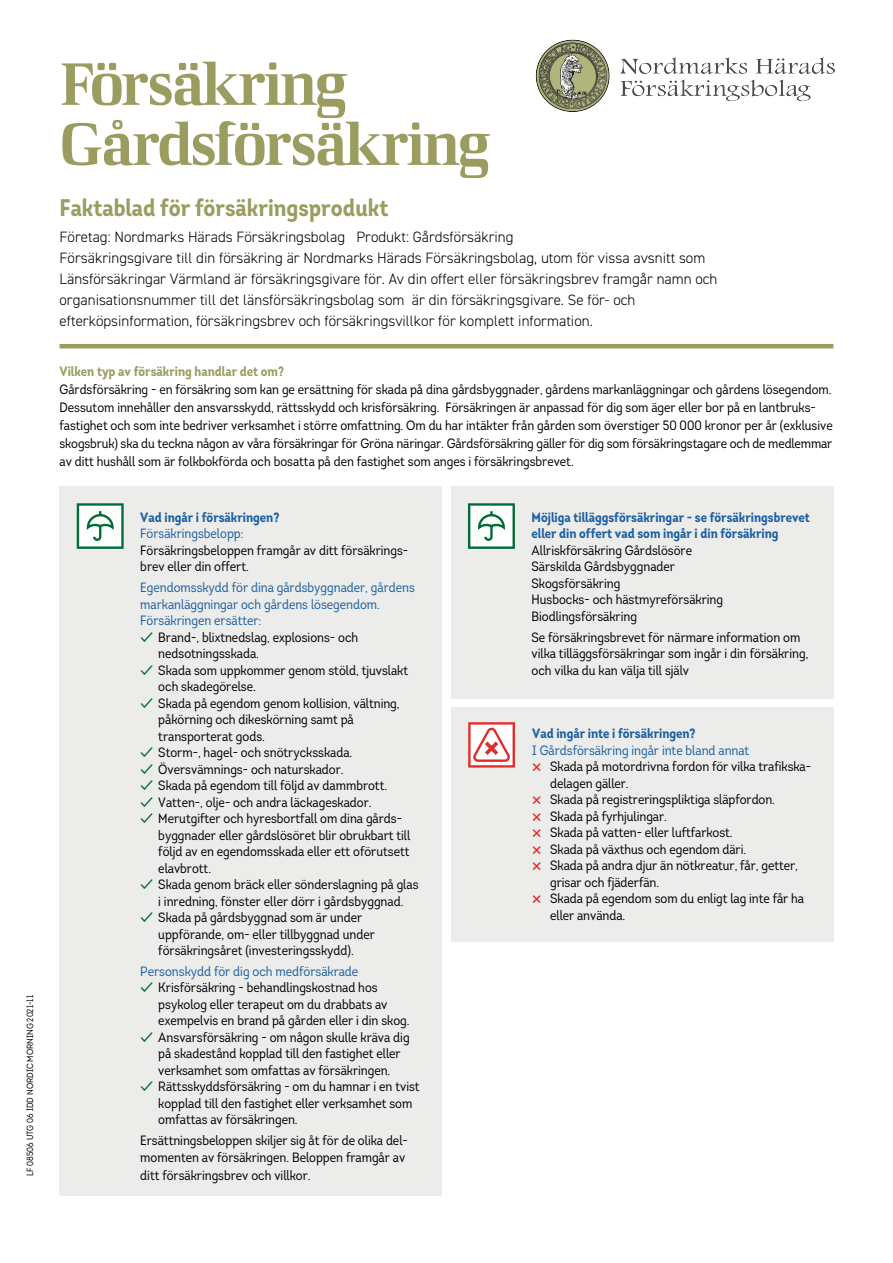
<style>
.page{position:relative;width:893px;height:1263px;background:#fff}
.page>*{position:absolute;margin:0;border:0;box-sizing:border-box;transform-origin:0 0}
.t1{font:60px/60px "LF Rubrik 2";letter-spacing:-.05em;color:#9a9c60}
.t2{font:700 24px "Intro Cond";color:#9a9c60}
.t3{font:300 15px/21px "DIN2014";color:#000}
.t4{font:13.5px/16.5px "Intro Cond";color:#000}
.t5{font:13.5px/16.5px "Intro Cond";color:#1b60a0}
.t6{font:700 13.5px/16.5px "Intro Cond";color:#1b60a0}
.t7{font:700 13.5px "Intro Cond";color:#9a9c60}
.t8{font:9px "Intro Cond";color:#000}
.s1{color:#006c37}
</style>
<div class="page">
<hr style="left:60px;top:344px;width:773px;height:4px;background:#9a9c60">
<div style="left:60px;top:486px;width:382px;height:710px;background:#ececeb"></div>
<div style="left:451px;top:486px;width:382px;height:213px;background:#ececeb"></div>
<div style="left:451px;top:708px;width:382px;height:234px;background:#ececeb"></div>
<svg style="left:468px;top:722px;width:47px;height:46px;background:#f5b3b3"></svg>
<svg style="left:77px;top:503px;width:47px;height:46px;background:#b6d5c6"></svg>
<svg style="left:468px;top:503px;width:47px;height:46px;background:#b5d4c5"></svg>
<img style="left:535px;top:39px;width:299px;height:73px">
<p class="t8" style="left:24px;top:1176px;width:182px;rotate:-90deg">LF 08506 UTG 06 IDD NORDIC MORNING 2021-11</p>
<h1 class="t1" style="left:60px;top:53px;width:432px">Försäkring<br>Gårdsförsäkring</h1>
<h2 class="t2" style="left:60px;top:192px;width:330px">Faktablad för försäkringsprodukt</h2>
<p class="t3" style="left:60px;top:226px;width:659px">Företag: Nordmarks Härads Försäkringsbolag Produkt: Gårdsförsäkring<br>Försäkringsgivare till din försäkring är Nordmarks Härads Försäkringsbolag, utom för vissa avsnitt som Länsförsäkringar Värmland är försäkringsgivare för. Av din offert eller försäkringsbrev framgår namn och organisationsnummer till det länsförsäkringsbolag som är din försäkringsgivare. Se för- och efterköpsinformation, försäkringsbrev och försäkringsvillkor för komplett information.</p>
<p class="t7" style="left:60px;top:362px;width:226px">Vilken typ av försäkring handlar det om?</p>
<p class="t4" style="left:60px;top:380px;width:775px;line-height:18px">Gårdsförsäkring - en försäkring som kan ge ersättning för skada på dina gårdsbyggnader, gårdens markanläggningar och gårdens lösegendom.<br>Dessutom innehåller den ansvarsskydd, rättsskydd och krisförsäkring. Försäkringen är anpassad för dig som äger eller bor på en lantbruks&shy;fastighet och som inte bedriver verksamhet i större omfattning. Om du har intäkter från gården som överstiger 50 000 kronor per år (exklusive skogsbruk) ska du teckna någon av våra försäkringar för Gröna näringar. Gårdsförsäkring gäller för dig som försäkringstagare och de medlemmar av ditt hushåll som är folkbokförda och bosatta på den fastighet som anges i försäkringsbrevet.</p>
<p class="t6" style="left:140px;top:509px;width:141px">Vad ingår i försäkringen?</p>
<p class="t5" style="left:140px;top:525px;width:105px">Försäkringsbelopp:</p>
<p class="t4" style="left:140px;top:542px;width:269px">Försäkringsbeloppen framgår av ditt försäkrings&shy;brev eller din offert.</p>
<p class="t5" style="left:140px;top:579px;width:276px">Egendomsskydd för dina gårdsbyggnader, gårdens markanläggningar och gårdens lösegendom.<br>Försäkringen ersätter:</p>
<p class="t4" style="left:158px;top:629px;width:201px;text-indent:-18px"><span class="s1">✓</span> Brand-, blixtnedslag, explosions- och nedsotningsskada.</p>
<p class="t4" style="left:158px;top:662px;width:251px;text-indent:-18px"><span class="s1">✓</span> Skada som uppkommer genom stöld, tjuvslakt och skadegörelse.</p>
<p class="t4" style="left:158px;top:695px;width:243px;text-indent:-18px"><span class="s1">✓</span> Skada på egendom genom kollision, vältning, påkörning och dikeskörning samt på transporterat gods.</p>
<p class="t4" style="left:140px;top:744px;width:213px"><span class="s1">✓</span> Storm-, hagel- och snötrycksskada.</p>
<p class="t4" style="left:140px;top:761px;width:205px"><span class="s1">✓</span> Översvämnings- och naturskador.</p>
<p class="t4" style="left:140px;top:777px;width:248px"><span class="s1">✓</span> Skada på egendom till följd av dammbrott.</p>
<p class="t4" style="left:140px;top:794px;width:233px"><span class="s1">✓</span> Vatten-, olje- och andra läckageskador.</p>
<p class="t4" style="left:158px;top:810px;width:254px;text-indent:-18px"><span class="s1">✓</span> Merutgifter och hyresbortfall om dina gårds&shy;byggnader eller gårdslösöret blir obrukbart till följd av en egendomsskada eller ett oförutsett elavbrott.</p>
<p class="t4" style="left:140px;top:876px;width:280px;text-align:center"><span class="s1">✓</span> Skada genom bräck eller sönderslagning på glas i inredning, fönster eller dörr i gårdsbyggnad.</p>
<p class="t4" style="left:158px;top:909px;width:218px;text-indent:-18px"><span class="s1">✓</span> Skada på gårdsbyggnad som är under uppförande, om- eller tillbyggnad under försäkringsåret (investeringsskydd).</p>
<p class="t5" style="left:140px;top:963px;width:219px">Personskydd för dig och medförsäkrade</p>
<p class="t4" style="left:158px;top:979px;width:253px;text-indent:-18px"><span class="s1">✓</span> Krisförsäkring - behandlingskostnad hos psykolog eller terapeut om du drabbats av exempelvis en brand på gården eller i din skog.</p>
<p class="t4" style="left:158px;top:1029px;width:253px;text-indent:-18px"><span class="s1">✓</span> Ansvarsförsäkring - om någon skulle kräva dig på skadestånd kopplad till den fastighet eller verksamhet som omfattas av försäkringen.</p>
<p class="t4" style="left:158px;top:1078px;width:263px;text-indent:-18px"><span class="s1">✓</span> Rättsskyddsförsäkring - om du hamnar i en tvist kopplad till den fastighet eller verksamhet som omfattas av försäkringen.</p>
<p class="t4" style="left:140px;top:1132px;width:267px">Ersättningsbeloppen skiljer sig åt för de olika del&shy;momenten av försäkringen. Beloppen framgår av</p>
<p class="t4" style="left:140px;top:1167px;width:172px">ditt försäkringsbrev och villkor.</p>
<p class="t6" style="left:531px;top:509px;width:280px">Möjliga tilläggsförsäkringar - se försäkringsbrevet eller din offert vad som ingår i din försäkring</p>
<p class="t4" style="left:531px;top:542px;width:193px">Allriskförsäkring Gårdslösöre<br>Särskilda Gårdsbyggnader<br>Skogsförsäkring<br>Husbocks- och hästmyreförsäkring<br>Biodlingsförsäkring</p>
<p class="t4" style="left:531px;top:629px;width:278px">Se försäkringsbrevet för närmare information om vilka tilläggsförsäkringar som ingår i din försäkring, och vilka du kan välja till själv</p>
<p class="t6" style="left:532px;top:725px;width:165px">Vad ingår inte i försäkringen?</p>
<p class="t5" style="left:532px;top:742px;width:219px">I Gårdsförsäkring ingår inte bland annat</p>
<p class="t4" style="left:550px;top:758px;width:262px">Skada på motordrivna fordon för vilka trafikska&shy;delagen gäller.<br>Skada på registreringspliktiga släpfordon.<br>Skada på fyrhjulingar.<br>Skada på vatten- eller luftfarkost.<br>Skada på växthus och egendom däri.<br>Skada på andra djur än nötkreatur, får, getter, grisar och fjäderfän.<br>Skada på egendom som du enligt lag inte får ha eller använda.</p>
</div>
